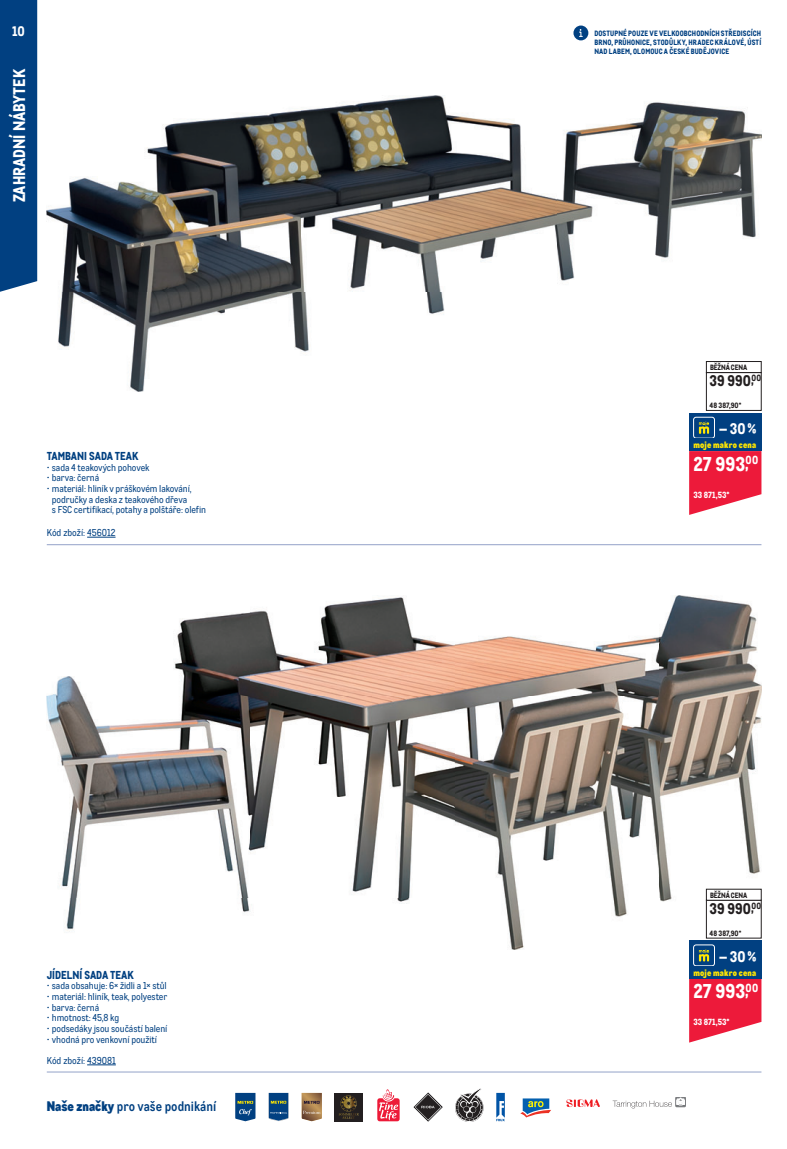
<style>
.page{position:relative;width:787px;height:1149px;background:#fff}
.page>*{position:absolute;margin:0;border:0;box-sizing:border-box;transform-origin:0 0}
.t1{font:800 19.5px "CA Metro";color:#fff}
.t2{font:800 16.5px "CA Metro";color:#fff}
.t3{font:800 15px "CA Metro";color:#231f20}
.t4{font:800 15px "CA Metro";color:#fff}
.t5{font:700 13.5px "CA Metro";color:#014081}
.t6{font:800 13.5px "CA Metro";color:#fff}
.t7{font:800 11.25px "CA Metro";color:#014081}
.t8{font:9.75px/10.6px "CA Metro";letter-spacing:-.01em;color:#014081}
.t9{font:900 9px "CA Metro";letter-spacing:.025em;color:#ffe601}
.t10{font:800 8.7px "CA Metro";color:#fff}
.t11{font:800 7.5px/9px "CA Metro";letter-spacing:.015em;color:#014081;text-align:justify}
.t12{font:800 7.5px "CA Metro";letter-spacing:-.01em;color:#231f20}
.s1{font-weight:900}
.s2{font-size:12px}
.s3{font-size:15.6px}
</style>
<div class="page">
<img style="left:47px;top:96px;width:714px;height:295px">
<img style="left:47px;top:595px;width:714px;height:353px">
<div style="left:689px;top:412px;width:72px;height:26px;background:#014081"></div>
<svg style="left:699px;top:421px;width:10px;height:13px"></svg>
<div style="left:693px;top:417px;width:21px;height:21px;border:1px solid #fff;border-radius:3px"></div>
<svg style="left:689px;top:451px;width:72px;height:63px;background:#ef3c57"></svg>
<div style="left:689px;top:438px;width:72px;height:13px;background:#014081"></div>
<div style="left:706px;top:372px;width:55px;height:38px;background:#fff"></div>
<div style="left:706px;top:372px;width:55px;height:38px;border:1px solid #231f20"></div>
<div style="left:706px;top:361px;width:55px;height:11px;background:#fff"></div>
<div style="left:706px;top:361px;width:55px;height:11px;border:1px solid #231f20"></div>
<div style="left:689px;top:940px;width:72px;height:25px;background:#014081"></div>
<svg style="left:699px;top:949px;width:10px;height:12px"></svg>
<div style="left:693px;top:944px;width:21px;height:21px;border:1px solid #fff;border-radius:3px"></div>
<svg style="left:689px;top:978px;width:72px;height:64px;background:#ec3d59"></svg>
<div style="left:689px;top:965px;width:72px;height:13px;background:#014081"></div>
<div style="left:706px;top:900px;width:55px;height:37px;background:#fff"></div>
<div style="left:706px;top:899px;width:55px;height:39px;border:1px solid #231f20"></div>
<div style="left:706px;top:888px;width:55px;height:11px;background:#fff"></div>
<div style="left:675px;top:1096px;width:10px;height:10px;border:1px solid #76787b"></div>
<svg style="left:612px;top:1097px;width:72px;height:10px"></svg>
<svg style="left:301px;top:1092px;width:21px;height:28px"></svg>
<svg style="left:414px;top:1092px;width:28px;height:28px"></svg>
<svg style="left:377px;top:1089px;width:23px;height:33px"></svg>
<svg style="left:520px;top:1098px;width:31px;height:20px"></svg>
<svg style="left:566px;top:1099px;width:34px;height:7px"></svg>
<svg style="left:496px;top:1092px;width:9px;height:28px"></svg>
<svg style="left:334px;top:1093px;width:29px;height:27px"></svg>
<svg style="left:339px;top:1094px;width:20px;height:21px"></svg>
<svg style="left:268px;top:1092px;width:21px;height:28px"></svg>
<svg style="left:235px;top:1092px;width:20px;height:28px"></svg>
<svg style="left:455px;top:1088px;width:28px;height:33px"></svg>
<div style="left:573px;top:26px;width:15px;height:14px;background:#014081;border-radius:50%"></div>
<svg style="left:579px;top:29px;width:3px;height:8px"></svg>
<div style="left:0;top:0;width:37px;height:292px;background:#014081"></div>
<hr style="left:47px;top:1071px;width:714px;height:1px;background:#93a2c8">
<hr style="left:47px;top:544px;width:714px;height:1px;background:#93a2c8">
<svg style="left:87px;top:536px;width:28px;height:1px"></svg>
<svg style="left:87px;top:1064px;width:29px;height:1px"></svg>
<h3 class="t6" style="left:12px;top:27px;width:14px">10</h3>
<h2 class="t2" style="left:13px;top:202px;width:135px;rotate:-90deg">ZAHRADNÍ NÁBYTEK</h2>
<p class="t7" style="left:47px;top:452px;width:93px">TAMBANI SADA TEAK</p>
<p class="t8" style="left:47px;top:463px;width:104px">• sada 4 teakových pohovek</p>
<p class="t8" style="left:47px;top:473px;width:54px">• barva: černá</p>
<p class="t8" style="left:52px;top:484px;width:156px;text-indent:-5px">• materiál: hliník v práškovém lakování, područky a deska z teakového dřeva<br>s FSC certifikací, potahy a polštáře: olefin</p>
<p class="t8" style="left:47px;top:528px;width:70px">Kód zboží: 456012</p>
<p class="t7" style="left:47px;top:970px;width:88px">JÍDELNÍ SADA TEAK</p>
<p class="t8" style="left:47px;top:981px;width:121px">• sada obsahuje: 6× židli a 1× stůl</p>
<p class="t8" style="left:47px;top:991px;width:122px">• materiál: hliník, teak, polyester</p>
<p class="t8" style="left:47px;top:1002px;width:54px">• barva: černá</p>
<p class="t8" style="left:47px;top:1013px;width:74px">• hmotnost: 45,8 kg</p>
<p class="t8" style="left:47px;top:1023px;width:122px">• podsedáky jsou součástí balení</p>
<p class="t8" style="left:47px;top:1034px;width:112px">• vhodná pro venkovní použití</p>
<p class="t8" style="left:47px;top:1055px;width:71px">Kód zboží: 439081</p>
<h3 class="t5" style="left:47px;top:1100px;width:171px"><span class="s1">Naše značky</span> pro vaše podnikání</h3>
<p class="t11" style="left:594px;top:29px;width:168px">DOSTUPNÉ POUZE VE VELKOOBCHODNÍCH STŘEDISCÍCH BRNO, PRŮHONICE, STODŮLKY, HRADEC KRÁLOVÉ, ÚSTÍ NAD LABEM, OLOMOUC A ČESKÉ BUDĚJOVICE</p>
<p class="t12" style="left:710px;top:364px;width:39px">BĚŽNÁ CENA</p>
<p class="t12" style="left:709px;top:402px;width:33px">48 387,90 *</p>
<h3 class="t3" style="left:709px;top:375px;width:53px">39 990<span class="s2">,</span><sup>00</sup></h3>
<h3 class="t4" style="left:719px;top:423px;width:39px">– 30 %</h3>
<p class="t9" style="left:693px;top:441px;width:64px">moje makro cena</p>
<h1 class="t1" style="left:693px;top:456px;width:66px">27 993<span class="s3">,</span><sup>00</sup></h1>
<p class="t10" style="left:693px;top:491px;width:38px">33 871,53 *</p>
<p class="t12" style="left:710px;top:892px;width:39px">BĚŽNÁ CENA</p>
<p class="t12" style="left:709px;top:930px;width:33px">48 387,90 *</p>
<h3 class="t3" style="left:709px;top:903px;width:53px">39 990<span class="s2">,</span><sup>00</sup></h3>
<h3 class="t4" style="left:719px;top:950px;width:39px">– 30 %</h3>
<p class="t9" style="left:693px;top:969px;width:64px">moje makro cena</p>
<h1 class="t1" style="left:693px;top:984px;width:66px">27 993<span class="s3">,</span><sup>00</sup></h1>
<p class="t10" style="left:693px;top:1018px;width:38px">33 871,53 *</p>
</div>
